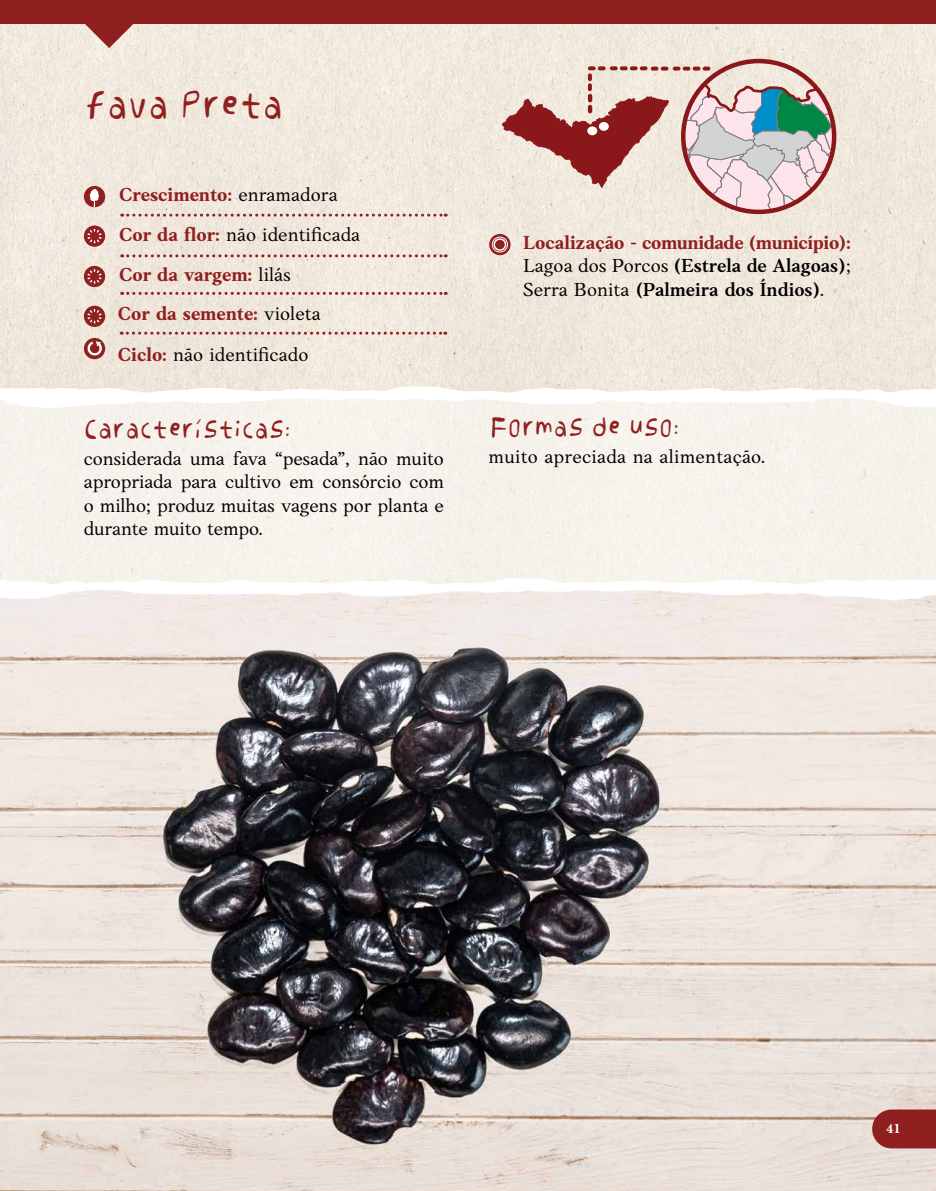
<style>
.page{position:relative;width:936px;height:1191px;background:#fff}
.page>*{position:absolute;margin:0;border:0;box-sizing:border-box;transform-origin:0 0}
.t1{font:39px "Corose Alt 01";color:#901f20}
.t2{font:27px "Corose Alt 01";color:#901f20}
.t3{font:19.5px/23.4px "Anko";letter-spacing:-.01em;color:#000;text-align:justify}
.t4{font:600 19.5px/23.4px "Anko";color:#000;text-align:justify}
.t5{font:700 19.5px/40.3px "Anko";color:#901f20}
.t6{font:19.5px "Anko";letter-spacing:.01em;color:#000}
.t7{font:700 13.5px "Anko";color:#fff}
.s1{font-weight:400;color:#000}
.s2{font-weight:700;color:#901f20}
.s3{font-weight:400}
</style>
<div class="page">
<img style="left:0;top:24px;width:935px;height:362px">
<div style="left:0;top:0;width:935px;height:24px;background:#901f20"></div>
<svg style="left:85px;top:24px;width:48px;height:24px"></svg>
<div style="left:0;top:395px;width:935px;height:243px;background:#f6f2ec"></div>
<svg style="left:0;top:386px;width:935px;height:22px"></svg>
<img style="left:1px;top:600px;width:934px;height:591px">
<svg style="left:122px;top:292px;width:324px;height:3px"></svg>
<svg style="left:121px;top:332px;width:325px;height:3px"></svg>
<svg style="left:84px;top:225px;width:21px;height:22px"></svg>
<svg style="left:87px;top:229px;width:15px;height:14px"></svg>
<div style="left:84px;top:338px;width:21px;height:21px;background:#901f20;border-radius:50%"></div>
<svg style="left:87px;top:341px;width:16px;height:15px"></svg>
<svg style="left:489px;top:234px;width:21px;height:21px"></svg>
<div style="left:492px;top:237px;width:15px;height:15px;border:1px solid #fff;border-radius:50%"></div>
<div style="left:493px;top:238px;width:13px;height:13px;border:2px solid #fff;border-radius:50%"></div>
<svg style="left:122px;top:214px;width:324px;height:3px"></svg>
<svg style="left:122px;top:254px;width:324px;height:3px"></svg>
<div style="left:84px;top:266px;width:21px;height:21px;background:#901f20;border-radius:50%"></div>
<svg style="left:87px;top:269px;width:15px;height:15px"></svg>
<div style="left:84px;top:186px;width:21px;height:21px;background:#901f20;border-radius:50%"></div>
<svg style="left:90px;top:189px;width:9px;height:18px"></svg>
<div style="left:84px;top:306px;width:21px;height:21px;background:#901f20;border-radius:50%"></div>
<svg style="left:87px;top:309px;width:15px;height:14px"></svg>
<svg style="left:0;top:578px;width:935px;height:22px"></svg>
<svg style="left:501px;top:61px;width:333px;height:151px;background:#ceb7b1"></svg>
<div style="left:587px;top:126px;width:10px;height:9px;background:#fffef9;border-radius:50%"></div>
<div style="left:599px;top:122px;width:9px;height:9px;background:#fffef9;border-radius:50%"></div>
<img style="left:0;top:588px;width:1px;height:603px">
<svg style="left:872px;top:1109px;width:63px;height:39px;background:#962d2e"></svg>
<h1 class="t1" style="left:85px;top:77px;width:200px">fava preta</h1>
<p class="t5" style="left:119px;top:174px;width:243px">Crescimento: <span class="s1">enramadora<br></span>Cor da flor: <span class="s1">não identificada<br></span>Cor da vargem: <span class="s1">lilás</span></p>
<p class="t3" style="left:118px;top:293px;width:204px;line-height:40.3px"><span class="s2">Cor da semente:</span> violeta<br><span class="s2">Ciclo:</span> não identificado</p>
<h2 class="t2" style="left:84px;top:410px;width:208px">Características:</h2>
<p class="t3" style="left:84px;top:447px;width:361px">considerada uma fava “pesada”, não muito apropriada para cultivo em consórcio com o milho; produz muitas vagens por planta e durante muito tempo.</p>
<p class="t4" style="left:523px;top:231px;width:329px"><span class="s2">Localização - comunidade (município):<br></span><span class="s3">Lagoa dos Porcos</span> (Estrela de Alagoas)<span class="s3">; Serra Bonita</span> (Palmeira dos Índios)<span class="s3">.</span></p>
<h2 class="t2" style="left:490px;top:408px;width:191px">Formas de uso:</h2>
<p class="t6" style="left:488px;top:446px;width:278px">muito apreciada na alimentação.</p>
<p class="t7" style="left:885px;top:1120px;width:16px">41</p>
</div>
